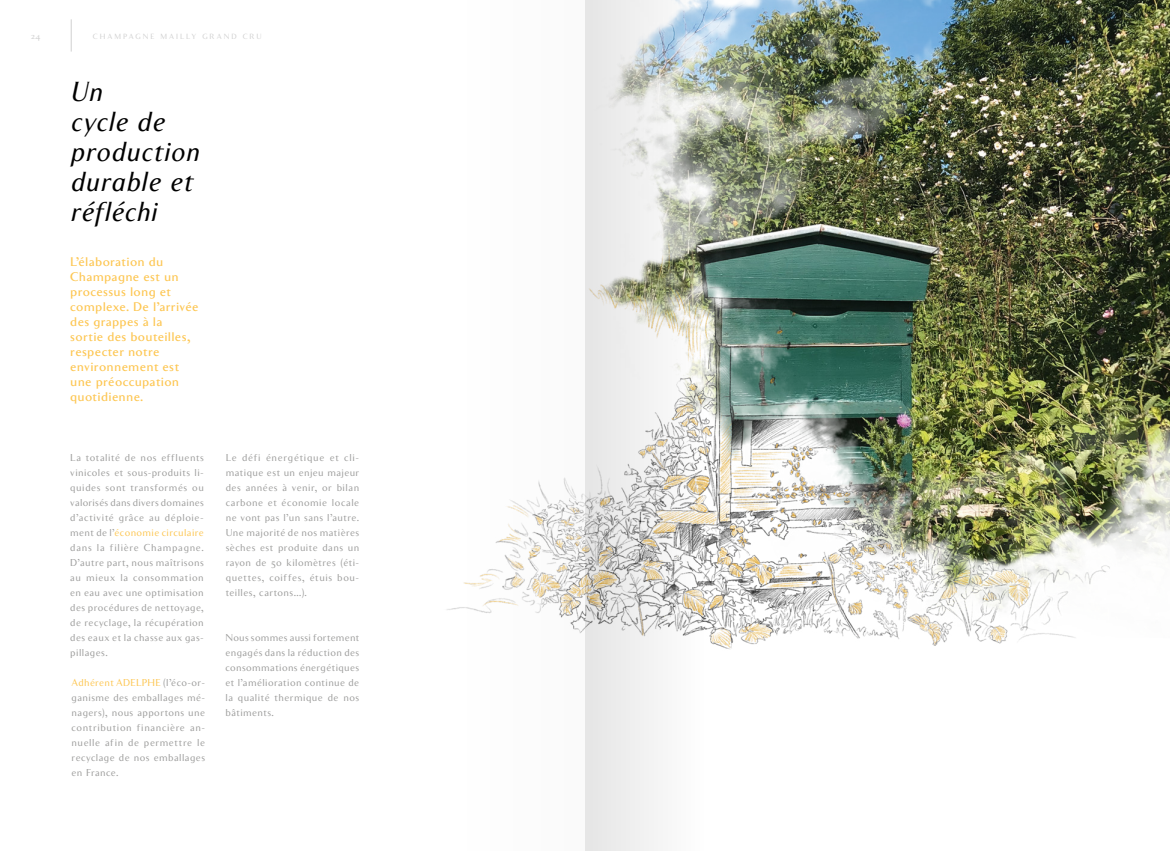
<style>
.page{position:relative;width:1170px;height:851px;background:#fff}
.page>*{position:absolute;margin:0;border:0;box-sizing:border-box;transform-origin:0 0}
.t1{font:italic 27.5px/30px "Clarice";letter-spacing:.01em;color:#000}
.t2{font:500 12.5px/15px "Clarice";letter-spacing:.02em;color:#fdc652}
.t3{font:10px/15px "Clarice";letter-spacing:.045em;color:#9d9d9c;text-align:justify}
.t4{font:8.75px "Clarice";color:#d0d0d0}
.t5{font:7.5px "Clarice";letter-spacing:.265em;color:#d0d0d0}
.s1{color:#fdc652}
</style>
<div class="page">
<hr style="left:71px;top:19px;width:1px;height:33px;background:#d0d0d0">
<img style="left:447px;top:0;width:722px;height:650px">
<svg style="left:585px;top:0;width:132px;height:850px;fill:#eaeaea"></svg>
<div style="left:452px;top:0;width:133px;height:850px;background:#fcfcfc"></div>
<p class="t4" style="left:31px;top:31px;width:11px">24</p>
<p class="t5" style="left:93px;top:32px;width:170px">CHAMPAGNE MAILLY GRAND CRU</p>
<h1 class="t1" style="left:71px;top:76px;width:131px">Un<br>cycle de production durable et réfléchi</h1>
<p class="t2" style="left:70px;top:254px;width:130px">L’élaboration du<br>Champagne est un processus long et complexe. De l’arrivée des grappes à la sortie des bouteilles, respecter notre environnement est une préoccupation quotidienne.</p>
<p class="t3" style="left:70px;top:449px;width:135px">La totalité de nos effluents vinicoles et sous-produits li&shy;quides sont transformés ou valorisés dans divers domaines d’activité grâce au déploie&shy;ment de l’<span class="s1">économie circulaire </span>dans la filière Champagne.<br>D’autre part, nous maîtrisons au mieux la consommation en eau avec une optimisation des procédures de nettoyage, de recyclage, la récupération des eaux et la chasse aux gas&shy;pillages.</p>
<p class="t3" style="left:72px;top:675px;width:135px"><span class="s1">Adhérent ADELPHE</span> (l’éco-or&shy;ganisme des emballages mé&shy;nagers), nous apportons une contribution financière an&shy;nuelle afin de permettre le recyclage de nos emballages en France.</p>
<p class="t3" style="left:226px;top:449px;width:135px">Le défi énergétique et cli&shy;matique est un enjeu majeur des années à venir, or bilan carbone et économie locale ne vont pas l’un sans l’autre.<br>Une majorité de nos matières sèches est produite dans un rayon de 50 kilomètres (éti&shy;quettes, coiffes, étuis bou&shy;teilles, cartons…).</p>
<p class="t3" style="left:225px;top:629px;width:135px">Nous sommes aussi fortement engagés dans la réduction des consommations énergétiques et l’amélioration continue de la qualité thermique de nos bâtiments.</p>
</div>
